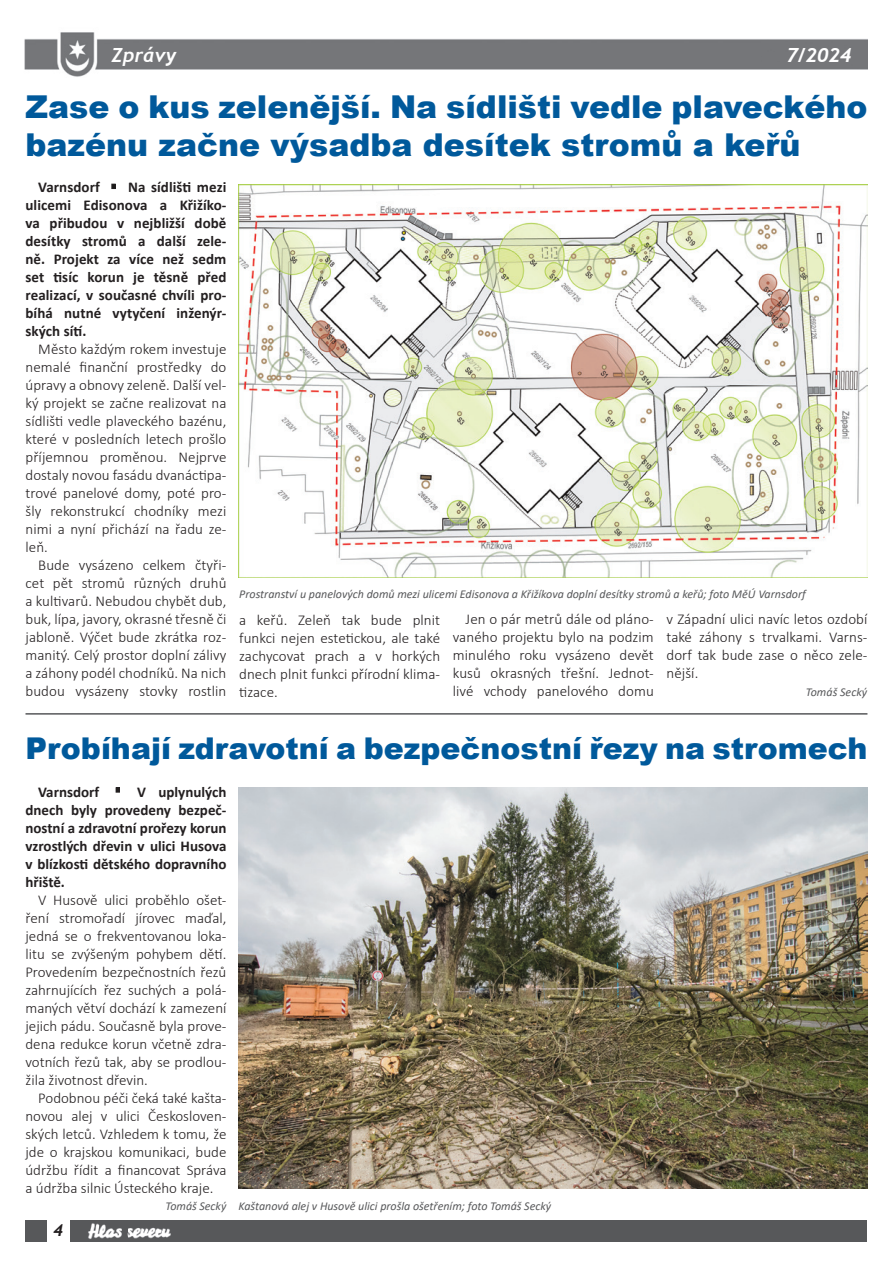
<style>
.page{position:relative;width:893px;height:1263px;background:#fff}
.page>*{position:absolute;margin:0;border:0;box-sizing:border-box;transform-origin:0 0}
.t1{font:900 31.5px/37.5px "Arial";color:#00599b}
.t2{font:900 30px "Arial";color:#00599b}
.t3{font:italic 700 19.5px "Trebuchet";color:#fff}
.t4{font:italic 700 16.5px "Trebuchet";color:#231f20}
.t5{font:300 15px/18px "Calibri";letter-spacing:.005em;color:#231f20;text-align:justify}
.t6{font:700 15px/18px "Calibri";color:#231f20;text-align:justify}
.t7{font:italic 12px "Calibri";color:#57585a}
</style>
<div class="page">
<img style="left:24px;top:32px;width:843px;height:45px">
<div style="left:26px;top:1220px;width:841px;height:22px;background:#57585a"></div>
<img style="left:88px;top:1223px;width:83px;height:16px">
<div style="left:47px;top:1218px;width:23px;height:27px;background:#fff"></div>
<hr style="left:26px;top:713px;width:841px;height:2px;background:#57585a">
<img style="left:239px;top:184px;width:629px;height:393px">
<img style="left:238px;top:788px;width:629px;height:400px">
<svg style="left:116px;top:787px;width:4px;height:5px"></svg>
<svg style="left:112px;top:184px;width:3px;height:5px"></svg>
<h3 class="t3" style="left:111px;top:43px;width:67px">Zprávy</h3>
<h3 class="t3" style="left:787px;top:43px;width:66px">7/2024</h3>
<h1 class="t1" style="left:26px;top:87px;width:843px">Zase o kus zelenější. Na sídlišti vedle plaveckého bazénu začne výsadba desítek stromů a keřů</h1>
<p class="t6" style="left:26px;top:178px;width:202px;text-indent:103px">Na sídlišti mezi ulicemi Edisonova a Křižíko&shy;va přibudou v nejbližší době desítky stromů a další zele&shy;ně. Projekt za více než sedm set tisíc korun je těsně před realizací, v současné chvíli pro&shy;bíhá nutné vytyčení inženýr&shy;ských sítí.</p>
<p class="t5" style="left:26px;top:340px;width:202px;text-indent:13px">Město každým rokem investuje nemalé finanční prostředky do úpravy a obnovy zeleně. Další vel&shy;ký projekt se začne realizovat na sídlišti vedle plaveckého bazénu, které v posledních letech prošlo příjemnou proměnou. Nejprve dostaly novou fasádu dvanáctipa&shy;trové panelové domy, poté pro&shy;šly rekonstrukcí chodníky mezi nimi a nyní přichází na řadu ze&shy;leň.</p>
<p class="t5" style="left:26px;top:556px;width:202px;text-indent:13px">Bude vysázeno celkem čtyři&shy;cet pět stromů různých druhů a kultivarů. Nebudou chybět dub, buk, lípa, javory, okrasné třesně či jabloně. Výčet bude zkrátka roz&shy;manitý. Celý prostor doplní zálivy a záhony podél chodníků. Na nich budou vysázeny stovky rostlin</p>
<p class="t6" style="left:38px;top:178px;width:63px">Varnsdorf</p>
<p class="t7" style="left:239px;top:585px;width:568px">Prostranství u panelových domů mezi ulicemi Edisonova a Křižíkova doplní desítky stromů a keřů; foto MěÚ Varnsdorf</p>
<p class="t5" style="left:239px;top:611px;width:202px">a keřů. Zeleň tak bude plnit funkci nejen estetickou, ale také zachycovat prach a v horkých dnech plnit funkci přírodní klima&shy;tizace.</p>
<p class="t5" style="left:453px;top:610px;width:202px;text-indent:13px">Jen o pár metrů dále od pláno&shy;vaného projektu bylo na podzim minulého roku vysázeno devět kusů okrasných třešní. Jednot&shy;livé vchody panelového domu</p>
<p class="t5" style="left:666px;top:610px;width:202px">v Západní ulici navíc letos ozdobí také záhony s trvalkami. Varns&shy;dorf tak bude zase o něco zele&shy;nější.</p>
<p class="t7" style="left:806px;top:684px;width:63px">Tomáš Secký</p>
<h2 class="t2" style="left:26px;top:726px;width:843px">Probíhají zdravotní a bezpečnostní řezy na stromech</h2>
<p class="t6" style="left:26px;top:783px;width:202px;text-indent:112px">V uplynulých dnech byly provedeny bezpeč&shy;nostní a zdravotní prořezy korun vzrostlých dřevin v ulici Husova v blízkosti dětského dopravního hřiště.</p>
<p class="t5" style="left:26px;top:891px;width:202px;text-indent:13px">V Husově ulici proběhlo ošet&shy;ření stromořadí jírovec maďal, jedná se o frekventovanou loka&shy;litu se zvýšeným pohybem dětí.<br>Provedením bezpečnostních řezů zahrnujících řez suchých a polá&shy;maných větví dochází k zamezení jejich pádu. Současně byla prove&shy;dena redukce korun včetně zdra&shy;votních řezů tak, aby se prodlou&shy;žila životnost dřevin.</p>
<p class="t5" style="left:26px;top:1089px;width:202px;text-indent:13px">Podobnou péči čeká také kašta&shy;novou alej v ulici Českosloven&shy;ských letců. Vzhledem k tomu, že jde o krajskou komunikaci, bude údržbu řídit a financovat Správa a údržba silnic Ústeckého kraje.</p>
<p class="t7" style="left:166px;top:1198px;width:62px">Tomáš Secký</p>
<p class="t6" style="left:38px;top:783px;width:63px">Varnsdorf</p>
<p class="t4" style="left:54px;top:1219px;width:11px">4</p>
<p class="t7" style="left:238px;top:1198px;width:314px">Kaštanová alej v Husově ulici prošla ošetřením; foto Tomáš Secký</p>
</div>
